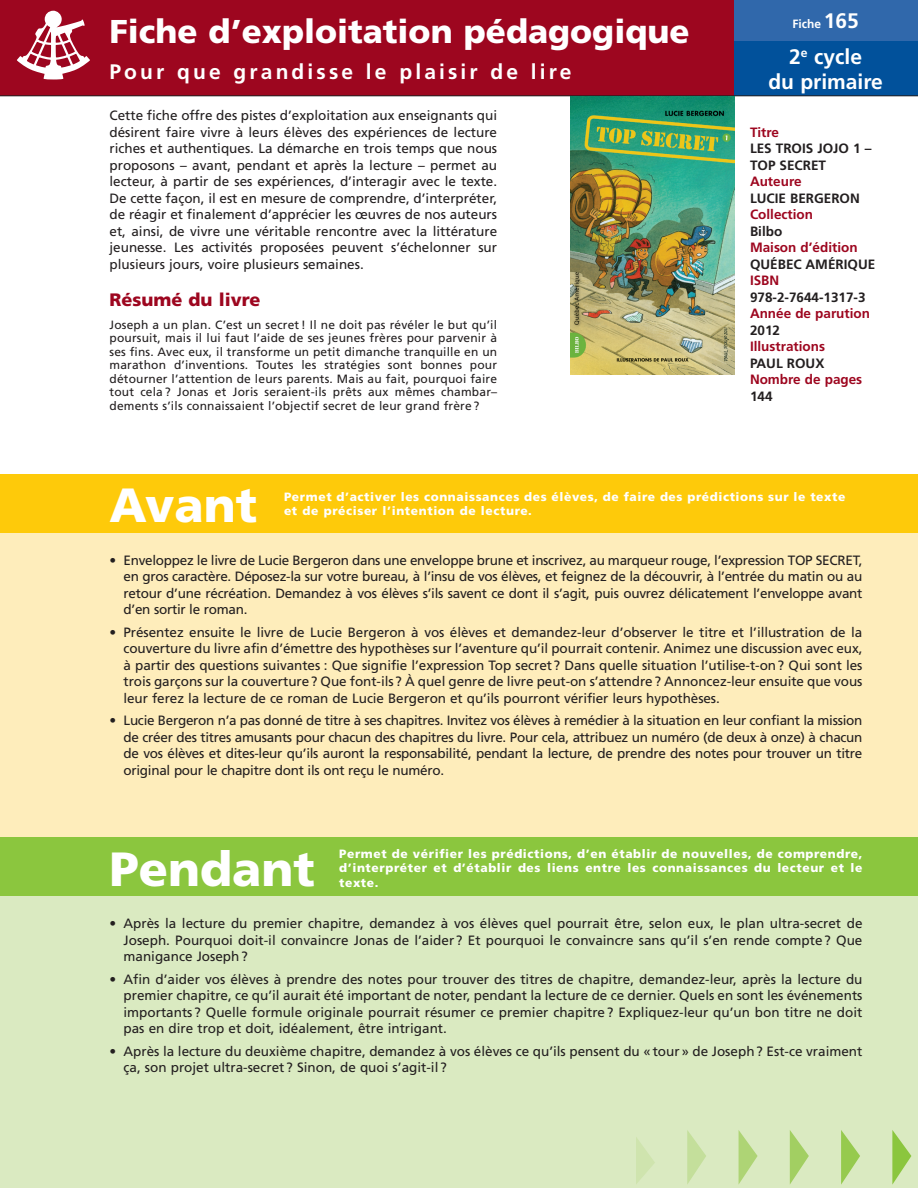
<style>
.page{position:relative;width:918px;height:1188px;background:#fff}
.page>*{position:absolute;margin:0;border:0;box-sizing:border-box;transform-origin:0 0}
.t1{font:900 48px "Frutiger";color:#fff}
.t2{font:900 33px "Frutiger";color:#fff}
.t3{font:700 21px "Frutiger";letter-spacing:.15em;color:#fff}
.t4{font:700 21px/25.2px "Frutiger";color:#fff;text-align:center}
.t5{font:900 18px "Frutiger";color:#9d061f}
.t6{font:13.5px/16.5px "Frutiger";color:#231f20;text-align:justify}
.t7{font:700 13.5px/16.5px "Frutiger";color:#9d061f}
.t8{font:700 13.5px/16.5px "Frutiger";color:#231f20}
.t9{font:12px/13.5px "Frutiger";letter-spacing:.015em;color:#231f20;text-align:justify}
.t10{font:900 12px/14.4px "Frutiger";letter-spacing:.05em;color:#fff}
.t11{font:700 12px "Frutiger";color:#fff}
.s1{font-size:21px}
.s2{color:#231f20}
</style>
<div class="page">
<div style="left:729px;top:12px;width:189px;height:84px;background:#01519b"></div>
<div style="left:729px;top:0;width:189px;height:40px;background:#3068ab"></div>
<div style="left:0;top:0;width:733px;height:96px;background:#9d061f"></div>
<svg style="left:17px;top:11px;width:73px;height:68px"></svg>
<hr style="left:0;top:96px;width:918px;height:1px;background:#231f20">
<div style="left:0;top:837px;width:918px;height:351px;background:#daeac1"></div>
<div style="left:0;top:525px;width:918px;height:343px;background:#feedbb"></div>
<svg style="left:636px;top:1137px;width:19px;height:47px"></svg>
<svg style="left:687px;top:1130px;width:19px;height:54px"></svg>
<svg style="left:739px;top:1131px;width:19px;height:53px"></svg>
<svg style="left:790px;top:1130px;width:19px;height:54px"></svg>
<svg style="left:841px;top:1130px;width:19px;height:55px"></svg>
<svg style="left:892px;top:1130px;width:19px;height:55px"></svg>
<div style="left:0;top:474px;width:918px;height:59px;background:#feca0a"></div>
<div style="left:0;top:838px;width:918px;height:58px;background:#8bc63e"></div>
<img style="left:570px;top:96px;width:165px;height:279px">
<p class="t2" style="left:110px;top:11px;width:582px">Fiche d’exploitation pédagogique</p>
<p class="t3" style="left:110px;top:59px;width:463px">Pour que grandisse le plaisir de lire</p>
<p class="t6" style="left:110px;top:107px;width:389px">Cette fiche offre des pistes d’exploitation aux enseignants qui désirent faire vivre à leurs élèves des expériences de lecture riches et authentiques. La démarche en trois temps que nous proposons – avant, pendant et après la lecture – permet au lecteur, à partir de ses expériences, d’interagir avec le texte.<br>De cette façon, il est en mesure de comprendre, d’interpréter, de réagir et finalement d’apprécier les œuvres de nos auteurs et, ainsi, de vivre une véritable rencontre avec la littérature jeunesse. Les activités proposées peuvent s’échelonner sur plusieurs jours, voire plusieurs semaines.</p>
<p class="t5" style="left:110px;top:289px;width:152px">Résumé du livre</p>
<p class="t9" style="left:110px;top:317px;width:389px">Joseph a un plan. C’est un secret! Il ne doit pas révéler le but qu’il poursuit, mais il lui faut l’aide de ses jeunes frères pour parvenir à ses fins. Avec eux, il transforme un petit dimanche tranquille en un marathon d’inventions. Toutes les stratégies sont bonnes pour détourner l’attention de leurs parents. Mais au fait, pourquoi faire tout cela ? Jonas et Joris seraient-ils prêts aux mêmes chambar– dements s’ils connaissaient l’objectif secret de leur grand frère ?</p>
<p class="t11" style="left:793px;top:17px;width:68px">Fiche <span class="s1">165</span></p>
<p class="t4" style="left:768px;top:43px;width:116px">2<sup>e</sup> cycle<br>du primaire</p>
<p class="t7" style="left:750px;top:123px;width:31px">Titre</p>
<p class="t8" style="left:750px;top:140px;width:123px">LES TROIS JOJO 1 –<br>TOP SECRET</p>
<p class="t7" style="left:750px;top:173px;width:53px">Auteure</p>
<p class="t8" style="left:750px;top:189px;width:111px">LUCIE BERGERON</p>
<p class="t7" style="left:750px;top:206px;width:65px">Collection</p>
<p class="t8" style="left:750px;top:222px;width:34px">Bilbo</p>
<p class="t7" style="left:750px;top:239px;width:127px">Maison d’édition<br><span class="s2">QUÉBEC AMÉRIQUE</span></p>
<p class="t7" style="left:750px;top:272px;width:31px">ISBN</p>
<p class="t8" style="left:750px;top:288px;width:117px">978-2-7644-1317-3</p>
<p class="t7" style="left:750px;top:305px;width:122px">Année de parution</p>
<p class="t8" style="left:750px;top:321px;width:32px">2012</p>
<p class="t7" style="left:750px;top:338px;width:77px">Illustrations</p>
<p class="t8" style="left:750px;top:354px;width:76px">PAUL ROUX</p>
<p class="t7" style="left:750px;top:371px;width:114px">Nombre de pages</p>
<p class="t8" style="left:750px;top:387px;width:24px">144</p>
<p class="t1" style="left:110px;top:476px;width:149px">Avant</p>
<p class="t10" style="left:284px;top:489px;width:563px">Permet d’activer les connaissances des élèves, de faire des prédictions sur le texte et de préciser l’intention de lecture.</p>
<p class="t6" style="left:124px;top:551px;width:740px;text-indent:-14px">• Enveloppez le livre de Lucie Bergeron dans une enveloppe brune et inscrivez, au marqueur rouge, l’expression TOP SECRET, en gros caractère. Déposez-la sur votre bureau, à l’insu de vos élèves, et feignez de la découvrir, à l’entrée du matin ou au retour d’une récréation. Demandez à vos élèves s’ils savent ce dont il s’agit, puis ouvrez délicatement l’enveloppe avant d’en sortir le roman.</p>
<p class="t6" style="left:124px;top:623px;width:740px;text-indent:-14px">• Présentez ensuite le livre de Lucie Bergeron à vos élèves et demandez-leur d’observer le titre et l’illustration de la couverture du livre afin d’émettre des hypothèses sur l’aventure qu’il pourrait contenir. Animez une discussion avec eux, à partir des questions suivantes : Que signifie l’expression Top secret? Dans quelle situation l’utilise-t-on? Qui sont les trois garçons sur la couverture? Que font-ils? À quel genre de livre peut-on s’attendre? Annoncez-leur ensuite que vous leur ferez la lecture de ce roman de Lucie Bergeron et qu’ils pourront vérifier leurs hypothèses.</p>
<p class="t6" style="left:124px;top:712px;width:741px;text-indent:-14px">• Lucie Bergeron n’a pas donné de titre à ses chapitres. Invitez vos élèves à remédier à la situation en leur confiant la mission de créer des titres amusants pour chacun des chapitres du livre. Pour cela, attribuez un numéro (de deux à onze) à chacun de vos élèves et dites-leur qu’ils auront la responsabilité, pendant la lecture, de prendre des notes pour trouver un titre original pour le chapitre dont ils ont reçu le numéro.</p>
<p class="t1" style="left:110px;top:840px;width:207px">Pendant</p>
<p class="t10" style="left:339px;top:846px;width:525px;text-align:justify">Permet de vérifier les prédictions, d’en établir de nouvelles, de comprendre, d’interpréter et d’établir des liens entre les connaissances du lecteur et le texte.</p>
<p class="t6" style="left:124px;top:915px;width:741px;text-indent:-14px">• Après la lecture du premier chapitre, demandez à vos élèves quel pourrait être, selon eux, le plan ultra-secret de Joseph. Pourquoi doit-il convaincre Jonas de l’aider? Et pourquoi le convaincre sans qu’il s’en rende compte? Que manigance Joseph?</p>
<p class="t6" style="left:124px;top:971px;width:741px;text-indent:-14px">• Afin d’aider vos élèves à prendre des notes pour trouver des titres de chapitre, demandez-leur, après la lecture du premier chapitre, ce qu’il aurait été important de noter, pendant la lecture de ce dernier. Quels en sont les événements importants ? Quelle formule originale pourrait résumer ce premier chapitre? Expliquez-leur qu’un bon titre ne doit pas en dire trop et doit, idéalement, être intrigant.</p>
<p class="t6" style="left:124px;top:1043px;width:740px;text-indent:-14px">• Après la lecture du deuxième chapitre, demandez à vos élèves ce qu’ils pensent du «tour» de Joseph? Est-ce vraiment ça, son projet ultra-secret? Sinon, de quoi s’agit-il?</p>
</div>
